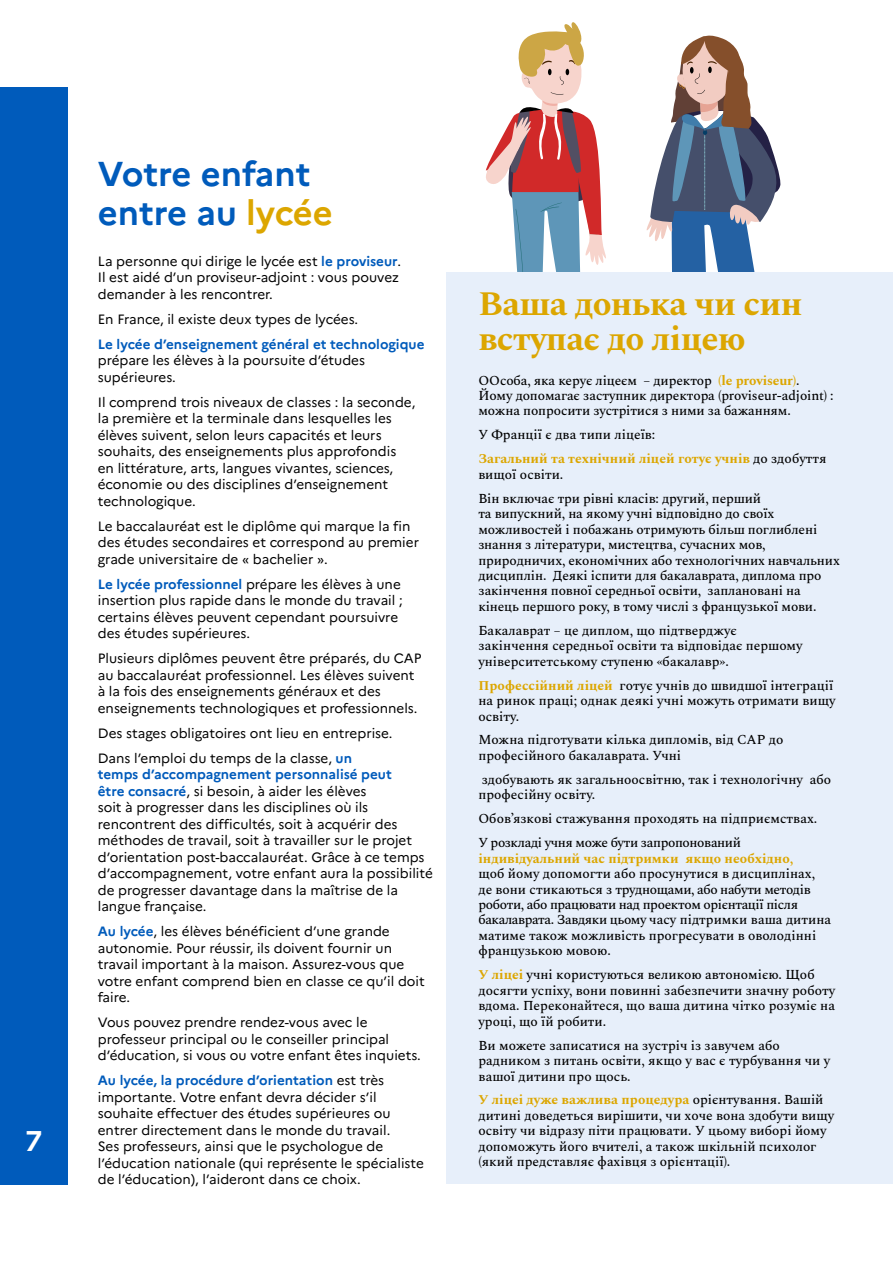
<style>
.page{position:relative;width:893px;height:1263px;background:#fff}
.page>*{position:absolute;margin:0;border:0;box-sizing:border-box;transform-origin:0 0}
.t1{font:700 34.5px/34.5px "Spectral";letter-spacing:-.02em;color:#dca600}
.t2{font:700 34.5px/39.6px "Marianne";color:#005bbb}
.t3{font:700 28.5px "Marianne";color:#fff}
.t4{font:13.5px/16.5px "Marianne";color:#000}
.t5{font:500 13.5px/15.5px "Spectral";color:#000}
.t6{font:700 13.5px/24px "Spectral";color:#dca600}
.t7{font:700 13.5px "Marianne";color:#005bbb}
.s1{color:#dca600}
.s2{font-weight:700;color:#005bbb}
.s3{font-weight:700;color:#dca600}
.s4{font-weight:500;color:#000}
</style>
<div class="page">
<svg style="left:481px;top:22px;width:146px;height:251px"></svg>
<svg style="left:646px;top:35px;width:136px;height:238px"></svg>
<div style="left:446px;top:273px;width:447px;height:911px;background:#e7effa"></div>
<div style="left:0;top:87px;width:67px;height:1098px;background:#005bbb"></div>
<h2 class="t3" style="left:25px;top:1124px;width:19px">7</h2>
<h1 class="t2" style="left:98px;top:154px;width:236px">Votre enfant entre au <span class="s1">lycée</span></h1>
<p class="t4" style="left:98px;top:252px;width:305px">La personne qui dirige le lycée est <span class="s2">le proviseur</span>.<br>Il est aidé d’un proviseur-adjoint : vous pouvez demander à les rencontrer.</p>
<p class="t4" style="left:98px;top:310px;width:262px">En France, il existe deux types de lycées.</p>
<p class="t7" style="left:98px;top:335px;width:328px">Le lycée d’enseignement général et technologique</p>
<p class="t4" style="left:98px;top:352px;width:269px">prépare les élèves à la poursuite d’études supérieures.</p>
<p class="t4" style="left:98px;top:393px;width:319px">Il comprend trois niveaux de classes : la seconde, la première et la terminale dans lesquelles les élèves suivent, selon leurs capacités et leurs souhaits, des enseignements plus approfondis en littérature, arts, langues vivantes, sciences, économie ou des disciplines d’enseignement technologique.</p>
<p class="t4" style="left:98px;top:517px;width:323px">Le baccalauréat est le diplôme qui marque la fin des études secondaires et correspond au premier grade universitaire de « bachelier ».</p>
<p class="t4" style="left:98px;top:575px;width:306px"><span class="s2">Le lycée professionnel</span> prépare les élèves à une insertion plus rapide dans le monde du travail ; certains élèves peuvent cependant poursuivre des études supérieures.</p>
<p class="t4" style="left:98px;top:650px;width:325px">Plusieurs diplômes peuvent être préparés, du CAP au baccalauréat professionnel. Les élèves suivent à la fois des enseignements généraux et des enseignements technologiques et professionnels.</p>
<p class="t4" style="left:98px;top:720px;width:296px;line-height:25px">Des stages obligatoires ont lieu en entreprise.<br>Dans l’emploi du temps de la classe, <span class="s2">un</span></p>
<p class="t4" style="left:98px;top:766px;width:337px"><span class="s2">temps d’accompagnement personnalisé peut<br>être consacré</span>, si besoin, à aider les élèves<br>soit à progresser dans les disciplines où ils rencontrent des difficultés, soit à acquérir des méthodes de travail, soit à travailler sur le projet d’orientation post-baccalauréat. Grâce à ce temps d’accompagnement, votre enfant aura la possibilité de progresser davantage dans la maîtrise de la langue française.</p>
<p class="t4" style="left:98px;top:923px;width:329px"><span class="s2">Au lycée</span>, les élèves bénéficient d’une grande autonomie. Pour réussir, ils doivent fournir un travail important à la maison. Assurez-vous que votre enfant comprend bien en classe ce qu’il doit faire.</p>
<p class="t4" style="left:98px;top:1014px;width:325px">Vous pouvez prendre rendez-vous avec le professeur principal ou le conseiller principal d’éducation, si vous ou votre enfant êtes inquiets.</p>
<p class="t4" style="left:98px;top:1072px;width:328px"><span class="s2">Au lycée, la procédure d’orientation</span> est très importante. Votre enfant devra décider s’il souhaite effectuer des études supérieures ou entrer directement dans le monde du travail.<br>Ses professeurs, ainsi que le psychologue de l’éducation nationale (qui représente le spécialiste de l’éducation), l’aideront dans ce choix.</p>
<h1 class="t1" style="left:478px;top:284px;width:326px">Ваша донька чи син вступає до ліцею</h1>
<p class="t5" style="left:478px;top:371px;width:357px">ООсоба, яка керує ліцеєм – директор <span class="s3">(le proviseur)</span>.<br>Йому допомагає заступник директора (proviseur-adjoint) : можна попросити зустрітися з ними за бажанням.</p>
<p class="t6" style="left:478px;top:422px;width:350px"><span class="s4">У Франції є два типи ліцеїв:<br></span>Загальний та технічний ліцей готує учнів <span class="s4">до здобуття</span></p>
<p class="t5" style="left:478px;top:461px;width:284px;line-height:24px">вищої освіти.<br>Він включає три рівні класів: другий, перший</p>
<p class="t5" style="left:478px;top:505px;width:363px">та випускний, на якому учні відповідно до своїх можливостей і побажань отримують більш поглиблені знання з літератури, мистецтва, сучасних мов, природничих, економічних або технологічних навчальних дисциплін. Деякі іспити для бакалаврата, диплома про закінчення повної середньої освіти, заплановані на кінець першого року, в тому числі з французької мови.</p>
<p class="t5" style="left:478px;top:622px;width:326px">Бакалаврат – це диплом, що підтверджує закінчення середньої освіти та відповідає першому університетському ступеню «бакалавр».</p>
<p class="t5" style="left:478px;top:676px;width:359px"><span class="s3">Профессійний ліцей</span> готує учнів до швидшої інтеграції на ринок праці; однак деякі учні можуть отримати вищу освіту.</p>
<p class="t5" style="left:478px;top:731px;width:307px">Можна підготувати кілька дипломів, від CAP до професійного бакалаврата. Учні</p>
<p class="t5" style="left:478px;top:771px;width:354px">здобувають як загальноосвітню, так і технологічну або професійну освіту.</p>
<p class="t5" style="left:478px;top:806px;width:340px;line-height:24px">Обов’язкові стажування проходять на підприємствах.<br>У розкладі учня може бути запропонований</p>
<p class="t6" style="left:478px;top:845px;width:316px">індивідуальний час підтримки якщо необхідно,</p>
<p class="t5" style="left:478px;top:865px;width:354px">щоб йому допомогти або просунутися в дисциплінах, де вони стикаються з труднощами, або набути методів роботи, або працювати над проектом орієнтації після бакалаврата. Завдяки цьому часу підтримки ваша дитина матиме також можливість прогресувати в оволодінні французькою мовою.</p>
<p class="t5" style="left:478px;top:966px;width:358px"><span class="s3">У ліцеі</span> учні користуються великою автономією. Щоб досягти успіху, вони повинні забезпечити значну роботу вдома. Переконайтеся, що ваша дитина чітко розуміє на уроці, що їй робити.</p>
<p class="t5" style="left:478px;top:1036px;width:353px">Ви можете записатися на зустріч із завучем або радником з питань освіти, якщо у вас є турбування чи у вашої дитини про щось.</p>
<p class="t5" style="left:478px;top:1091px;width:358px"><span class="s3">У ліцеі дуже важлива процедура</span> орієнтування. Вашій дитині доведеться вирішити, чи хоче вона здобути вищу освіту чи відразу піти працювати. У цьому виборі йому допоможуть його вчителі, а також шкільній психолог (який представляє фахівця з орієнтації).</p>
</div>
